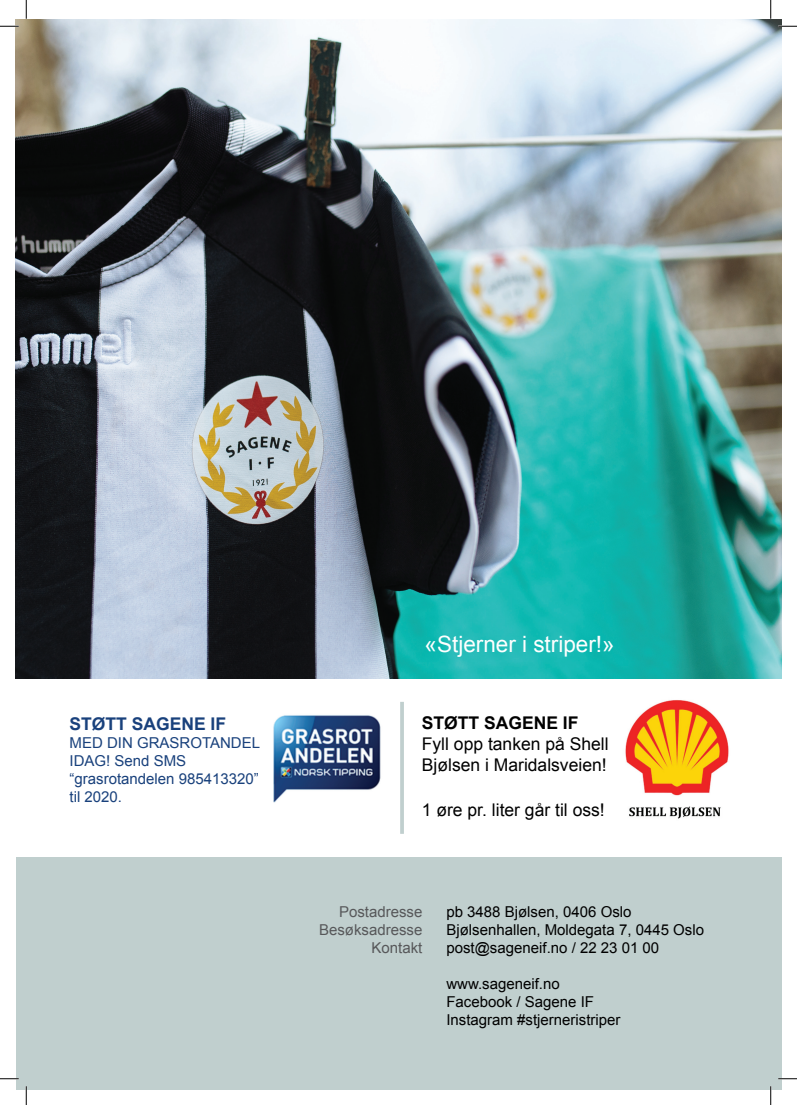
<style>
.page{position:relative;width:797px;height:1105px;background:#fff}
.page>*{position:absolute;margin:0;border:0;box-sizing:border-box;transform-origin:0 0}
.t1{font:22.5px "Arial";color:#fff}
.t2{font:17.5px/21px "Arial";color:#000}
.t3{font:700 17.5px "Arial";color:#000}
.t4{font:700 17.5px "Arial";color:#19417c}
.t5{font:15px/18px "Arial";color:#000}
.t6{font:15px/18px "Arial";color:#19417c}
.t7{font:15px/18px "Arial";color:#57585a;text-align:right}
</style>
<div class="page">
<div style="left:16px;top:857px;width:765px;height:232px;background:#c0cfce"></div>
<img style="left:16px;top:19px;width:765px;height:659px">
<img style="left:273px;top:715px;width:108px;height:88px">
<img style="left:625px;top:700px;width:104px;height:119px">
<hr style="left:400px;top:702px;width:4px;height:132px;background:#c0cfce">
<svg style="left:0;top:25px;width:19px;height:2px"></svg>
<svg style="left:778px;top:25px;width:19px;height:2px"></svg>
<svg style="left:0;top:1078px;width:19px;height:1px"></svg>
<svg style="left:778px;top:1078px;width:19px;height:1px"></svg>
<svg style="left:25px;top:0;width:2px;height:19px"></svg>
<svg style="left:25px;top:1086px;width:2px;height:19px"></svg>
<svg style="left:770px;top:0;width:1px;height:19px"></svg>
<svg style="left:770px;top:1086px;width:1px;height:19px"></svg>
<p class="t4" style="left:69px;top:712px;width:158px">STØTT SAGENE IF</p>
<p class="t6" style="left:69px;top:734px;width:192px">MED DIN GRASROTANDEL<br>IDAG! Send SMS “grasrotandelen 985413320” til 2020.</p>
<h1 class="t1" style="left:424px;top:629px;width:192px">«Stjerner i striper!»</h1>
<p class="t3" style="left:422px;top:711px;width:158px">STØTT SAGENE IF</p>
<p class="t2" style="left:422px;top:733px;width:188px">Fyll opp tanken på Shell<br>Bjølsen i Maridalsveien!</p>
<p class="t2" style="left:422px;top:800px;width:184px">1 øre pr. liter går til oss!</p>
<p class="t7" style="left:319px;top:903px;width:105px">Postadresse<br>Besøksadresse<br>Kontakt</p>
<p class="t5" style="left:446px;top:903px;width:259px">pb 3488 Bjølsen, 0406 Oslo<br>Bjølsenhallen, Moldegata 7, 0445 Oslo post@sageneif.no / 22 23 01 00</p>
<p class="t5" style="left:446px;top:975px;width:176px">www.sageneif.no<br>Facebook / Sagene IF<br>Instagram #stjerneristriper</p>
</div>
